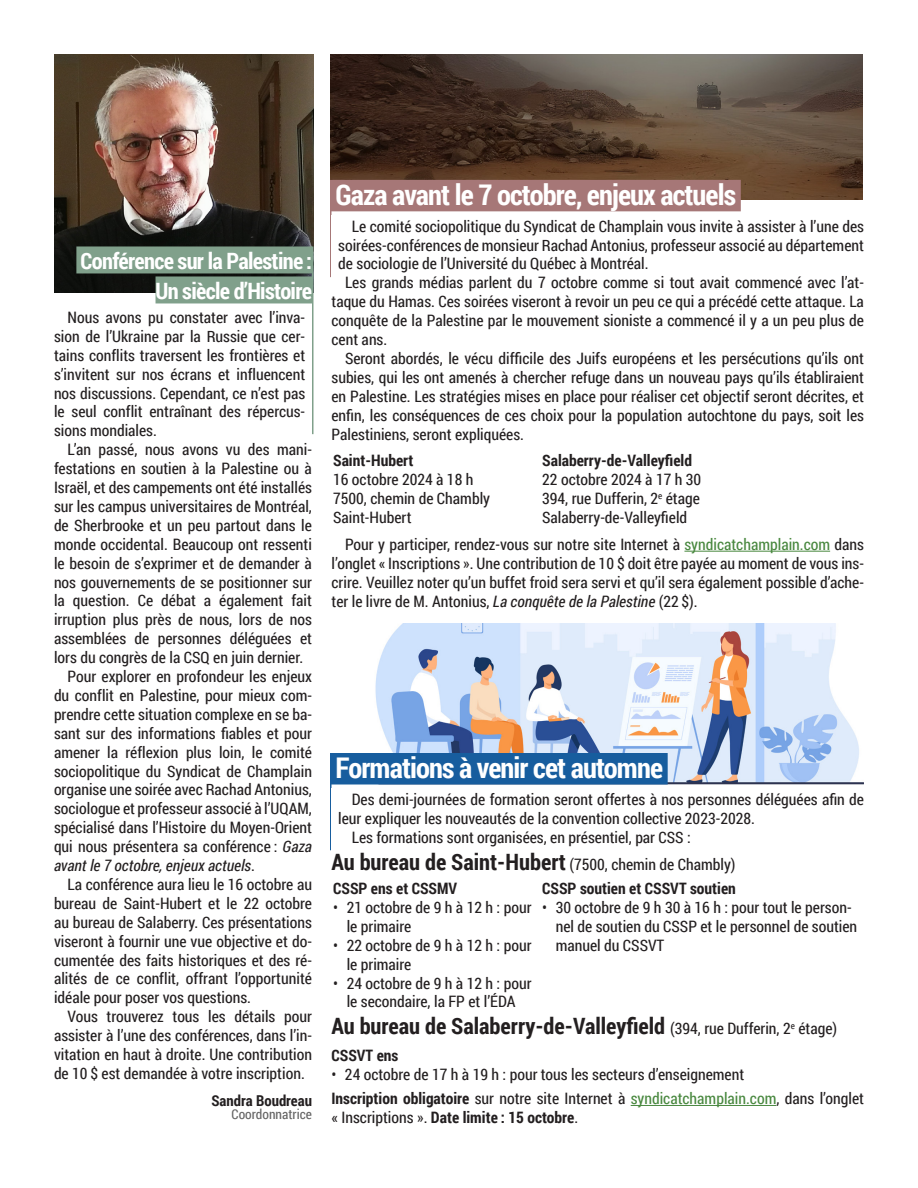
<style>
.page{position:relative;width:918px;height:1188px;background:#fff}
.page>*{position:absolute;margin:0;border:0;box-sizing:border-box;transform-origin:0 0}
._2022-04_Paragraphe_normal{font:700 28.5px "Roboto Condensed";letter-spacing:-.03em;color:#fff}
._2022-04_Paragraphe_normal-2{font:700 22.5px "Roboto Condensed";color:#231f20}
._2022-04_Paragraphe_normal-3{font:700 22.5px/30px "Roboto Condensed";letter-spacing:-.03em;color:#fff;text-align:right}
._2022-04_Paragraphe_normal-4{font:15.75px/18.9px "Roboto Condensed";color:#231f20;text-align:justify}
._2022-04_Paragraphe_normal-5{font:700 15.75px "Roboto Condensed";color:#231f20}
._2022-04_Paragraphe_normal-6{font:700 15px "Roboto Condensed";color:#231f20}
._2022-04_Paragraphe_normal-7{font:13.5px "Roboto Condensed";color:#646464}
.s1{font-style:italic}
.s2{color:#49883f}
.s3{font-weight:400;font-size:15.75px}
.s4{font-weight:700}
</style>
<div class="page">
<img style="left:375px;top:623px;width:489px;height:161px">
<img style="left:54px;top:54px;width:260px;height:239px">
<hr style="left:312px;top:246px;width:2px;height:188px;background:#80a08b">
<hr style="left:330px;top:180px;width:2px;height:97px;background:#a67777">
<hr style="left:330px;top:753px;width:2px;height:97px;background:#175d9e">
<div style="left:76px;top:246px;width:236px;height:27px;background:#80a08b"></div>
<div style="left:156px;top:276px;width:156px;height:27px;background:#80a08b"></div>
<img style="left:331px;top:54px;width:531px;height:146px">
<div style="left:330px;top:180px;width:411px;height:31px;background:#a67777"></div>
<div style="left:330px;top:753px;width:338px;height:32px;background:#175d9e"></div>
<hr style="left:684px;top:551px;width:146px;height:1px;background:#49883f">
<hr style="left:631px;top:1105px;width:145px;height:1px;background:#49883f">
<p class="_2022-04_Paragraphe_normal-3" style="left:81px;top:245px;width:233px">Conférence sur la Palestine :<br>Un siècle d’Histoire</p>
<p class="_2022-04_Paragraphe_normal-4" style="left:54px;top:307px;width:253px;text-indent:14px">Nous avons pu constater avec l’inva&shy;sion de l’Ukraine par la Russie que cer&shy;tains conflits traversent les frontières et s’invitent sur nos écrans et influencent nos discussions. Cependant, ce n’est pas le seul conflit entraînant des répercus&shy;sions mondiales.</p>
<p class="_2022-04_Paragraphe_normal-4" style="left:54px;top:440px;width:260px;text-indent:14px">L’an passé, nous avons vu des mani&shy;festations en soutien à la Palestine ou à Israël, et des campements ont été installés sur les campus universitaires de Montréal, de Sherbrooke et un peu partout dans le monde occidental. Beaucoup ont ressenti le besoin de s’exprimer et de demander à nos gouvernements de se positionner sur la question. Ce débat a également fait irruption plus près de nous, lors de nos assemblées de personnes déléguées et lors du congrès de la CSQ en juin dernier.</p>
<p class="_2022-04_Paragraphe_normal-4" style="left:54px;top:666px;width:260px;text-indent:14px">Pour explorer en profondeur les enjeux du conflit en Palestine, pour mieux com&shy;prendre cette situation complexe en se ba&shy;sant sur des informations fiables et pour amener la réflexion plus loin, le comité sociopolitique du Syndicat de Champlain organise une soirée avec Rachad Antonius, sociologue et professeur associé à l’UQAM, spécialisé dans l’Histoire du Moyen-Orient qui nous présentera sa conférence : <span class="s1">Gaza avant le 7 octobre, enjeux actuels</span>.</p>
<p class="_2022-04_Paragraphe_normal-4" style="left:54px;top:874px;width:260px;text-indent:14px">La conférence aura lieu le 16 octobre au bureau de Saint-Hubert et le 22 octobre au bureau de Salaberry. Ces présentations viseront à fournir une vue objective et do&shy;cumentée des faits historiques et des ré&shy;alités de ce conflit, offrant l’opportunité idéale pour poser vos questions.</p>
<p class="_2022-04_Paragraphe_normal-4" style="left:54px;top:1007px;width:260px;text-indent:14px">Vous trouverez tous les détails pour assister à l’une des conférences, dans l’in&shy;vitation en haut à droite. Une contribution de 10 $ est demandée à votre inscription.</p>
<p class="_2022-04_Paragraphe_normal-6" style="left:211px;top:1090px;width:102px">Sandra Boudreau</p>
<p class="_2022-04_Paragraphe_normal-7" style="left:232px;top:1105px;width:82px">Coordonnatrice</p>
<p class="_2022-04_Paragraphe_normal" style="left:335px;top:174px;width:402px">Gaza avant le 7 octobre, enjeux actuels</p>
<p class="_2022-04_Paragraphe_normal-4" style="left:338px;top:216px;width:527px;text-indent:14px">Le comité sociopolitique du Syndicat de Champlain vous invite à assister à l’une des soirées-conférences de monsieur Rachad Antonius, professeur associé au département de sociologie de l’Université du Québec à Montréal.</p>
<p class="_2022-04_Paragraphe_normal-4" style="left:332px;top:273px;width:534px;text-indent:14px">Les grands médias parlent du 7 octobre comme si tout avait commencé avec l’at&shy;taque du Hamas. Ces soirées viseront à revoir un peu ce qui a précédé cette attaque. La conquête de la Palestine par le mouvement sioniste a commencé il y a un peu plus de cent ans.</p>
<p class="_2022-04_Paragraphe_normal-4" style="left:332px;top:348px;width:534px;text-indent:14px">Seront abordés, le vécu difficile des Juifs européens et les persécutions qu’ils ont subies, qui les ont amenés à chercher refuge dans un nouveau pays qu’ils établiraient en Palestine. Les stratégies mises en place pour réaliser cet objectif seront décrites, et enfin, les conséquences de ces choix pour la population autochtone du pays, soit les Palestiniens, seront expliquées.</p>
<p class="_2022-04_Paragraphe_normal-5" style="left:333px;top:450px;width:82px">Saint-Hubert</p>
<p class="_2022-04_Paragraphe_normal-4" style="left:333px;top:470px;width:142px">16 octobre 2024 à 18 h</p>
<p class="_2022-04_Paragraphe_normal-4" style="left:333px;top:489px;width:158px">7500, chemin de Chambly</p>
<p class="_2022-04_Paragraphe_normal-4" style="left:333px;top:508px;width:80px">Saint-Hubert</p>
<p class="_2022-04_Paragraphe_normal-5" style="left:542px;top:450px;width:151px">Salaberry-de-Valleyfield</p>
<p class="_2022-04_Paragraphe_normal-4" style="left:542px;top:470px;width:161px">22 octobre 2024 à 17 h 30</p>
<p class="_2022-04_Paragraphe_normal-4" style="left:542px;top:489px;width:159px">394, rue Dufferin, 2<sup>e</sup> étage</p>
<p class="_2022-04_Paragraphe_normal-4" style="left:542px;top:508px;width:147px">Salaberry-de-Valleyfield</p>
<p class="_2022-04_Paragraphe_normal-4" style="left:332px;top:534px;width:534px;text-indent:14px">Pour y participer, rendez-vous sur notre site Internet à <span class="s2">syndicatchamplain.com</span> dans l’onglet « Inscriptions ». Une contribution de 10 $ doit être payée au moment de vous ins&shy;crire. Veuillez noter qu’un buffet froid sera servi et qu’il sera également possible d’ache&shy;ter le livre de M. Antonius, <span class="s1">La conquête de la Palestine</span> (22 $).</p>
<p class="_2022-04_Paragraphe_normal" style="left:335px;top:748px;width:329px">Formations à venir cet automne</p>
<p class="_2022-04_Paragraphe_normal-4" style="left:338px;top:789px;width:527px;text-indent:14px">Des demi-journées de formation seront offertes à nos personnes déléguées afin de leur expliquer les nouveautés de la convention collective 2023-2028.</p>
<p class="_2022-04_Paragraphe_normal-4" style="left:352px;top:827px;width:341px">Les formations sont organisées, en présentiel, par CSS :</p>
<p class="_2022-04_Paragraphe_normal-2" style="left:332px;top:846px;width:406px">Au bureau de Saint-Hubert <span class="s3">(7500, chemin de Chambly)</span></p>
<p class="_2022-04_Paragraphe_normal-5" style="left:333px;top:877px;width:126px">CSSP ens et CSSMV</p>
<p class="_2022-04_Paragraphe_normal-4" style="left:347px;top:897px;width:186px;text-indent:-14px">• 21 octobre de 9 h à 12 h : pour le primaire</p>
<p class="_2022-04_Paragraphe_normal-4" style="left:347px;top:935px;width:186px;text-indent:-14px">• 22 octobre de 9 h à 12 h : pour le primaire</p>
<p class="_2022-04_Paragraphe_normal-4" style="left:333px;top:973px;width:200px;text-align:center">• 24 octobre de 9 h à 12 h : pour le secondaire, la FP et l’ÉDA</p>
<p class="_2022-04_Paragraphe_normal-5" style="left:542px;top:877px;width:195px">CSSP soutien et CSSVT soutien</p>
<p class="_2022-04_Paragraphe_normal-4" style="left:556px;top:897px;width:303px;text-align:left;text-indent:-14px">• 30 octobre de 9 h 30 à 16 h : pour tout le person&shy;nel de soutien du CSSP et le personnel de soutien manuel du CSSVT</p>
<p class="_2022-04_Paragraphe_normal-2" style="left:332px;top:1011px;width:507px">Au bureau de Salaberry-de-Valleyfield <span class="s3">(394, rue Dufferin, 2</span><sup>e</sup> <span class="s3">étage)</span></p>
<p class="_2022-04_Paragraphe_normal-5" style="left:332px;top:1045px;width:68px">CSSVT ens</p>
<p class="_2022-04_Paragraphe_normal-4" style="left:332px;top:1065px;width:414px">• 24 octobre de 17 h à 19 h : pour tous les secteurs d’enseignement</p>
<p class="_2022-04_Paragraphe_normal-4" style="left:332px;top:1089px;width:534px"><span class="s4">Inscription obligatoire</span> sur notre site Internet à <span class="s2">syndicatchamplain.com</span>, dans l’onglet « Inscriptions ». <span class="s4">Date limite : 15 octobre</span>.</p>
</div>
